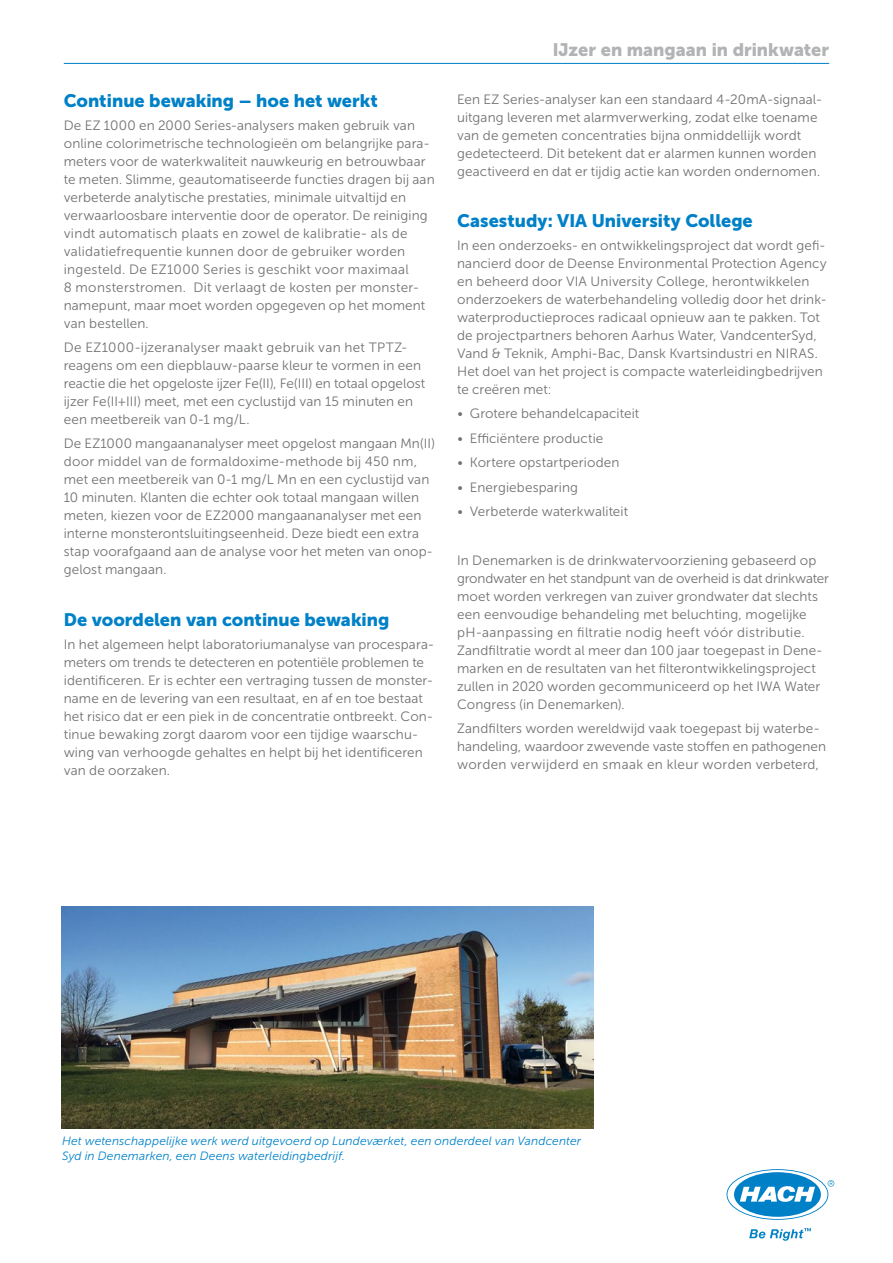
<style>
.page{position:relative;width:893px;height:1263px;background:#fff}
.page>*{position:absolute;margin:0;border:0;box-sizing:border-box;transform-origin:0 0}
.t1{font:18px "Museo Sans Cyrl 900";color:#0081c7}
.t2{font:18px "Museo Sans Cyrl 900";letter-spacing:.005em;color:#b1b3b4}
.t3{font:13.5px/18px "Museo Sans Cyrl 300";letter-spacing:.01em;color:#707172}
.t4{font:italic 12px/15px "Museo Sans Cyrl 300";letter-spacing:.015em;color:#0081c7}
</style>
<div class="page">
<svg style="left:727px;top:1170px;width:107px;height:49px"></svg>
<svg style="left:749px;top:1228px;width:62px;height:13px"></svg>
<img style="left:62px;top:907px;width:531px;height:221px">
<hr style="left:64px;top:63px;width:765px;height:1px;background:#0081c7">
<h1 class="t1" style="left:64px;top:91px;width:316px">Continue bewaking – hoe het werkt</h1>
<p class="t3" style="left:64px;top:116px;width:372px">De EZ 1000 en 2000 Series-analysers maken gebruik van online colorimetrische technologieën om belangrijke para&shy;meters voor de waterkwaliteit nauwkeurig en betrouwbaar te meten. Slimme, geautomatiseerde functies dragen bij aan verbeterde analytische prestaties, minimale uitvaltijd en verwaarloosbare interventie door de operator. De reiniging vindt automatisch plaats en zowel de kalibratie- als de validatiefrequentie kunnen door de gebruiker worden ingesteld. De EZ1000 Series is geschikt voor maximaal<br>8 monsterstromen. Dit verlaagt de kosten per monster&shy;namepunt, maar moet worden opgegeven op het moment van bestellen.</p>
<p class="t3" style="left:64px;top:338px;width:363px">De EZ1000-ijzeranalyser maakt gebruik van het TPTZ&shy;reagens om een diepblauw-paarse kleur te vormen in een reactie die het opgeloste ijzer Fe(II), Fe(III) en totaal opgelost ijzer Fe(II+III) meet, met een cyclustijd van 15 minuten en een meetbereik van 0-1 mg/L.</p>
<p class="t3" style="left:64px;top:435px;width:372px">De EZ1000 mangaananalyser meet opgelost mangaan Mn(II) door middel van de formaldoxime-methode bij 450 nm, met een meetbereik van 0-1 mg/L Mn en een cyclustijd van 10 minuten. Klanten die echter ook totaal mangaan willen meten, kiezen voor de EZ2000 mangaananalyser met een interne monsterontsluitingseenheid. Deze biedt een extra stap voorafgaand aan de analyse voor het meten van onop&shy;gelost mangaan.</p>
<h1 class="t1" style="left:64px;top:610px;width:327px">De voordelen van continue bewaking</h1>
<p class="t3" style="left:64px;top:635px;width:372px">In het algemeen helpt laboratoriumanalyse van procespara&shy;meters om trends te detecteren en potentiële problemen te identificeren. Er is echter een vertraging tussen de monster&shy;name en de levering van een resultaat, en af en toe bestaat het risico dat er een piek in de concentratie ontbreekt. Con&shy;tinue bewaking zorgt daarom voor een tijdige waarschu&shy;wing van verhoogde gehaltes en helpt bij het identificeren van de oorzaken.</p>
<h1 class="t2" style="left:553px;top:39px;width:278px">IJzer en mangaan in drinkwater</h1>
<p class="t3" style="left:457px;top:90px;width:366px">Een EZ Series-analyser kan een standaard 4-20mA-signaal&shy;uitgang leveren met alarmverwerking, zodat elke toename van de gemeten concentraties bijna onmiddellijk wordt gedetecteerd. Dit betekent dat er alarmen kunnen worden geactiveerd en dat er tijdig actie kan worden ondernomen.</p>
<h1 class="t1" style="left:457px;top:211px;width:297px">Casestudy: VIA University College</h1>
<p class="t3" style="left:457px;top:236px;width:371px">In een onderzoeks- en ontwikkelingsproject dat wordt gefi&shy;nancierd door de Deense Environmental Protection Agency en beheerd door VIA University College, herontwikkelen onderzoekers de waterbehandeling volledig door het drink&shy;waterproductieproces radicaal opnieuw aan te pakken. Tot de projectpartners behoren Aarhus Water, VandcenterSyd, Vand &amp; Teknik, Amphi-Bac, Dansk Kvartsindustri en NIRAS.<br>Het doel van het project is compacte waterleidingbedrijven te creëren met:</p>
<p class="t3" style="left:457px;top:405px;width:184px">• Grotere behandelcapaciteit</p>
<p class="t3" style="left:457px;top:429px;width:148px">• Efficiëntere productie</p>
<p class="t3" style="left:457px;top:454px;width:164px">• Kortere opstartperioden</p>
<p class="t3" style="left:457px;top:478px;width:122px">• Energiebesparing</p>
<p class="t3" style="left:457px;top:502px;width:172px">• Verbeterde waterkwaliteit</p>
<p class="t3" style="left:457px;top:551px;width:373px">In Denemarken is de drinkwatervoorziening gebaseerd op grondwater en het standpunt van de overheid is dat drinkwater moet worden verkregen van zuiver grondwater dat slechts een eenvoudige behandeling met beluchting, mogelijke pH-aanpassing en filtratie nodig heeft vóór distributie.<br>Zandfiltratie wordt al meer dan 100 jaar toegepast in Dene&shy;marken en de resultaten van het filterontwikkelingsproject zullen in 2020 worden gecommuniceerd op het IWA Water Congress (in Denemarken).</p>
<p class="t3" style="left:457px;top:719px;width:370px">Zandfilters worden wereldwijd vaak toegepast bij waterbe&shy;handeling, waardoor zwevende vaste stoffen en pathogenen worden verwijderd en smaak en kleur worden verbeterd,</p>
<p class="t4" style="left:62px;top:1134px;width:521px">Het wetenschappelijke werk werd uitgevoerd op Lundeværket, een onderdeel van Vandcenter<br>Syd in Denemarken, een Deens waterleidingbedrijf.</p>
</div>
